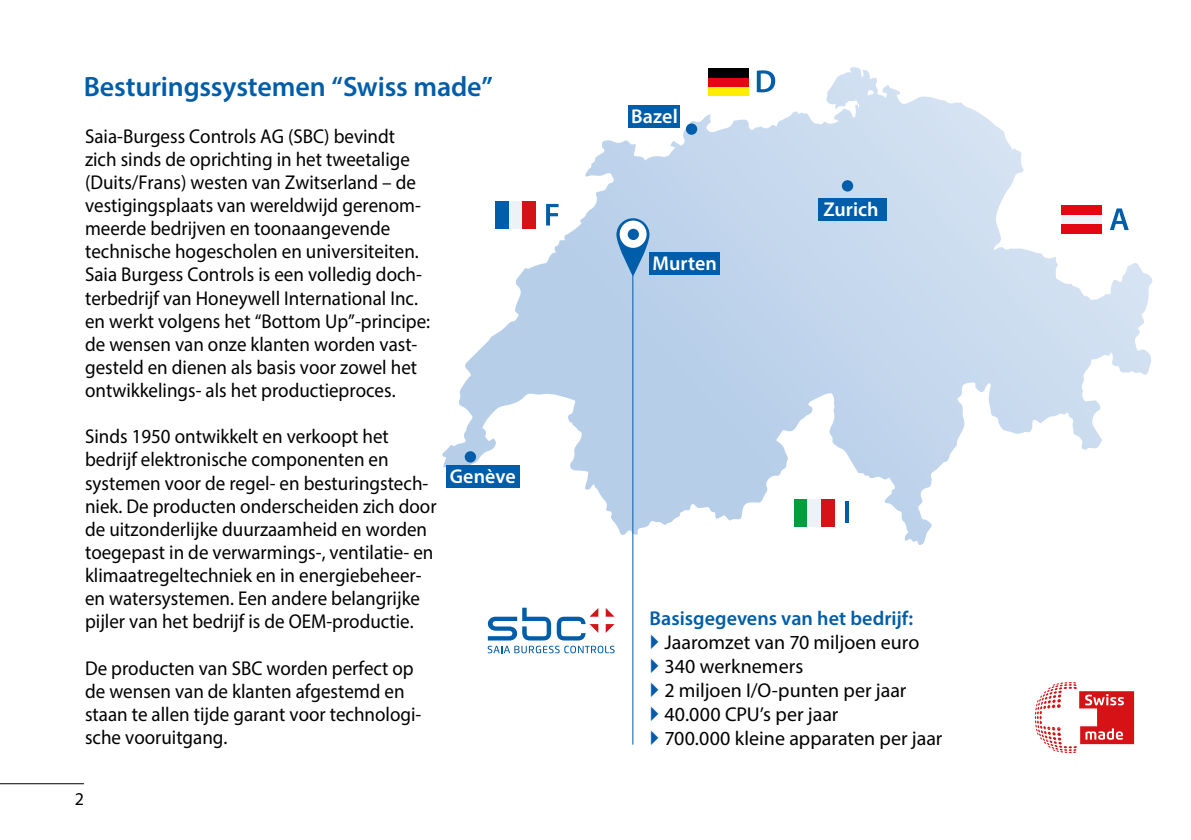
<style>
.page{position:relative;width:1191px;height:840px;background:#fff}
.page>*{position:absolute;margin:0;border:0;box-sizing:border-box;transform-origin:0 0}
.t1{font:600 28px "Myriad Pro";letter-spacing:-.005em;color:#005da9}
.t2{font:20px/23px "Myriad Pro";color:#000;scale:.95 1}
.t3{font:20px "Myriad Pro";color:#000}
.t4{font:600 20px "Myriad Pro";color:#005da9}
.t5{font:600 20px "Myriad Pro";color:#fff}
.t6{font:18px "Myriad Pro";color:#000}
</style>
<div class="page">
<svg style="left:442px;top:67px;width:710px;height:478px"></svg>
<hr style="left:0;top:782px;width:84px;height:1px;background:#000">
<div style="left:1061px;top:209px;width:41px;height:21px;background:#ecf2f6"></div>
<div style="left:1061px;top:206px;width:41px;height:9px;background:#e30613"></div>
<div style="left:1061px;top:224px;width:41px;height:9px;background:#e30613"></div>
<div style="left:708px;top:84px;width:41px;height:12px;background:#ffed00"></div>
<div style="left:708px;top:74px;width:41px;height:12px;background:#e30613"></div>
<div style="left:708px;top:68px;width:41px;height:9px;background:#000"></div>
<div style="left:495px;top:201px;width:14px;height:27px;background:#005da9"></div>
<div style="left:509px;top:201px;width:13px;height:27px;background:#ecf2f6"></div>
<div style="left:522px;top:201px;width:14px;height:27px;background:#d51317"></div>
<div style="left:794px;top:499px;width:13px;height:27px;background:#009e3d"></div>
<div style="left:807px;top:499px;width:14px;height:27px;background:#ecf2f6"></div>
<div style="left:821px;top:499px;width:13px;height:27px;background:#d51317"></div>
<svg style="left:487px;top:607px;width:127px;height:46px"></svg>
<svg style="left:757px;top:70px;width:18px;height:22px"></svg>
<svg style="left:1109px;top:208px;width:19px;height:22px"></svg>
<hr style="left:845px;top:501px;width:4px;height:22px;background:#005da9">
<svg style="left:546px;top:204px;width:12px;height:21px"></svg>
<hr style="left:632px;top:263px;width:1px;height:481px;background:#005da9">
<div style="left:686px;top:123px;width:11px;height:12px;background:#005da9;border-radius:50%"></div>
<div style="left:842px;top:180px;width:11px;height:11px;background:#005da9;border-radius:50%"></div>
<div style="left:465px;top:451px;width:11px;height:11px;background:#005da9;border-radius:50%"></div>
<svg style="left:616px;top:218px;width:33px;height:58px"></svg>
<div style="left:627px;top:229px;width:12px;height:11px;background:#005da9;border-radius:50%"></div>
<svg style="left:1034px;top:682px;width:100px;height:70px"></svg>
<div style="left:628px;top:105px;width:51px;height:22px;background:#005da9"></div>
<div style="left:649px;top:252px;width:70px;height:22px;background:#005da9"></div>
<div style="left:446px;top:465px;width:74px;height:22px;background:#005da9"></div>
<div style="left:818px;top:198px;width:68px;height:22px;background:#005da9"></div>
<p class="t1" style="left:84px;top:69px;width:410px">Besturingssystemen “Swiss made”</p>
<p class="t2" style="left:85px;top:124px;width:365px">Saia-Burgess Controls AG (SBC) bevindt zich sinds de oprichting in het tweetalige (Duits/Frans) westen van Zwitserland – de vestigingsplaats van wereldwijd gerenom&shy;meerde bedrijven en toonaangevende technische hogescholen en universiteiten.<br>Saia Burgess Controls is een volledig doch&shy;terbedrijf van Honeywell International Inc. en werkt volgens het “Bottom Up”-principe: de wensen van onze klanten worden vast&shy;gesteld en dienen als basis voor zowel het ontwikkelings- als het productieproces.</p>
<p class="t2" style="left:85px;top:424px;width:371px">Sinds 1950 ontwikkelt en verkoopt het bedrijf elektronische componenten en systemen voor de regel- en besturingstech&shy;niek. De producten onderscheiden zich door de uitzonderlijke duurzaamheid en worden toegepast in de verwarmings-, ventilatie- en klimaatregeltechniek en in energiebeheer&shy;en watersystemen. Een andere belangrijke pijler van het bedrijf is de OEM-productie.</p>
<p class="t2" style="left:85px;top:655px;width:355px">De producten van SBC worden perfect op de wensen van de klanten afgestemd en staan te allen tijde garant voor technologi&shy;sche vooruitgang.</p>
<p class="t5" style="left:450px;top:463px;width:67px">Genève</p>
<p class="t6" style="left:75px;top:787px;width:11px">2</p>
<p class="t5" style="left:631px;top:103px;width:48px">Bazel</p>
<p class="t5" style="left:652px;top:251px;width:66px">Murten</p>
<p class="t5" style="left:823px;top:196px;width:57px">Zurich</p>
<p class="t4" style="left:649px;top:605px;width:265px">Basisgegevens van het bedrijf:</p>
<p class="t3" style="left:664px;top:629px;width:256px">Jaaromzet van 70 miljoen euro</p>
<p class="t3" style="left:664px;top:653px;width:140px">340 werknemers</p>
<p class="t3" style="left:664px;top:677px;width:243px">2 miljoen I/O-punten per jaar</p>
<p class="t3" style="left:664px;top:701px;width:175px">40.000 CPU’s per jaar</p>
<p class="t3" style="left:664px;top:725px;width:279px">700.000 kleine apparaten per jaar</p>
</div>
